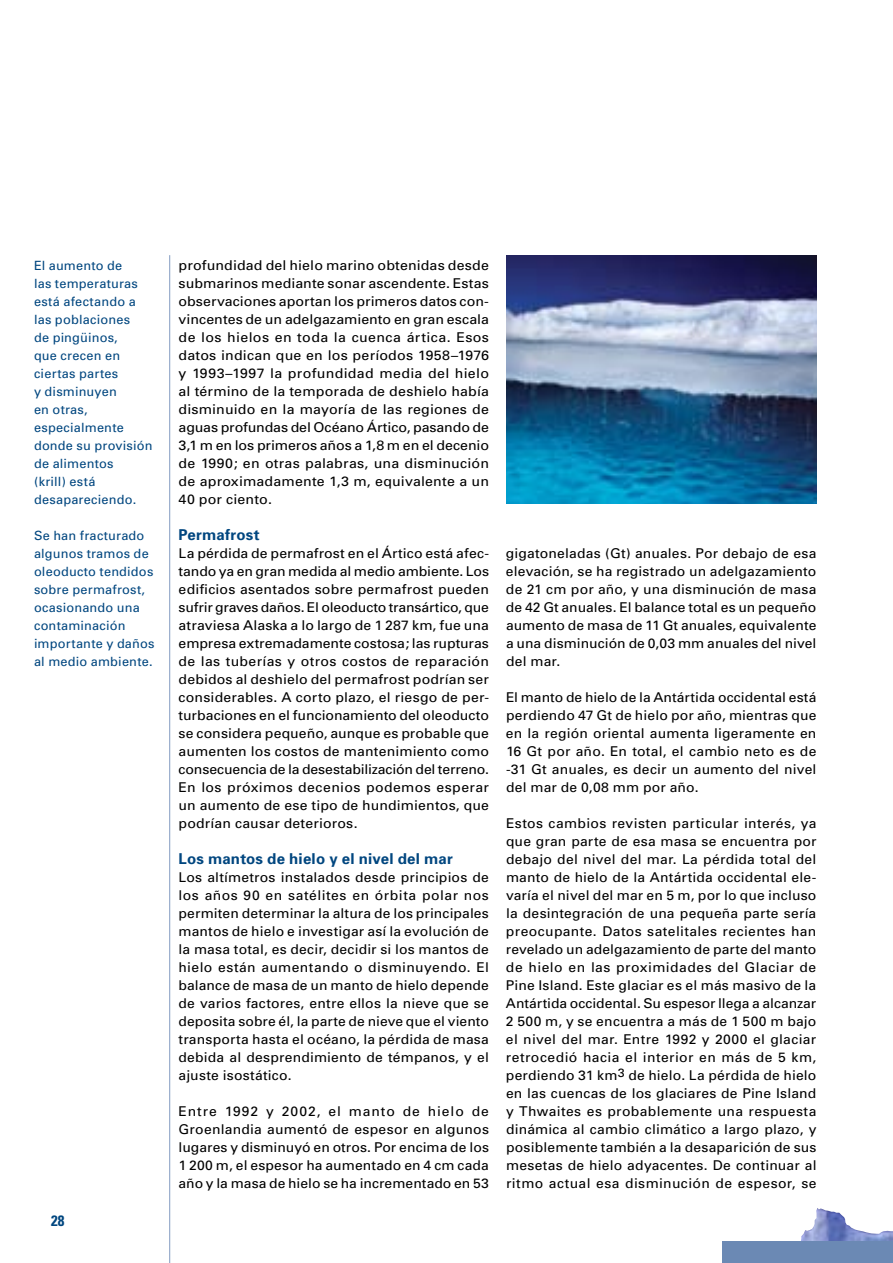
<style>
.page{position:relative;width:893px;height:1263px;background:#fff}
.page>*{position:absolute;margin:0;border:0;box-sizing:border-box;transform-origin:0 0}
.t1{font:700 15px "Univers";letter-spacing:.015em;color:#00467f}
.t2{font:700 condensed 15px "Univers";color:#00467f}
.t3{font:13.5px/18px "Univers";letter-spacing:.01em;color:#000;text-align:justify}
.t4{font:13.5px/18px "Univers";letter-spacing:.01em;color:#000;text-align:justify;scale:1.04 1}
.t5{font:13.5px/18px "Univers";letter-spacing:.01em;color:#000;text-align:justify;scale:1.05 1}
.t6{font:12.75px/18px "Univers";letter-spacing:.015em;color:#00467f}
</style>
<div class="page">
<img style="left:800px;top:1208px;width:92px;height:34px">
<div style="left:723px;top:1242px;width:170px;height:21px;background:#6b89b4"></div>
<hr style="left:169px;top:255px;width:1px;height:1008px;background:#839bc1">
<img style="left:506px;top:255px;width:310px;height:249px">
<p class="t6" style="left:34px;top:257px;width:120px">El aumento de<br>las temperaturas está afectando a las poblaciones<br>de pingüinos,<br>que crecen en ciertas partes<br>y disminuyen<br>en otras, especialmente donde su provisión de alimentos<br>(krill) está desapareciendo.</p>
<p class="t6" style="left:34px;top:527px;width:122px">Se han fracturado algunos tramos de oleoducto tendidos sobre permafrost, ocasionando una contaminación importante y daños al medio ambiente.</p>
<p class="t2" style="left:51px;top:1211px;width:8px">28</p>
<p class="t5" style="left:179px;top:256px;width:297px">profundidad del hielo marino obtenidas desde submarinos mediante sonar ascendente. Estas observaciones aportan los primeros datos con&shy;vincentes de un adelgazamiento en gran escala de los hielos en toda la cuenca ártica. Esos datos indican que en los períodos 1958–1976 y 1993–1997 la profundidad media del hielo al término de la temporada de deshielo había disminuido en la mayoría de las regiones de aguas profundas del Océano Ártico, pasando de 3,1 m en los primeros años a 1,8 m en el decenio de 1990; en otras palabras, una disminución de aproximadamente 1,3 m, equivalente a un 40 por ciento.</p>
<p class="t1" style="left:179px;top:526px;width:82px">Permafrost</p>
<p class="t4" style="left:179px;top:544px;width:300px">La pérdida de permafrost en el Ártico está afec&shy;tando ya en gran medida al medio ambiente. Los edificios asentados sobre permafrost pueden sufrir graves daños. El oleoducto transártico, que atraviesa Alaska a lo largo de 1 287 km, fue una empresa extremadamente costosa; las rupturas de las tuberías y otros costos de reparación debidos al deshielo del permafrost podrían ser considerables. A corto plazo, el riesgo de per&shy;turbaciones en el funcionamiento del oleoducto se considera pequeño, aunque es probable que aumenten los costos de mantenimiento como consecuencia de la desestabilización del terreno.<br>En los próximos decenios podemos esperar un aumento de ese tipo de hundimientos, que podrían causar deterioros.</p>
<p class="t1" style="left:179px;top:850px;width:276px">Los mantos de hielo y el nivel del mar</p>
<p class="t3" style="left:178px;top:868px;width:312px">Los altímetros instalados desde principios de los años 90 en satélites en órbita polar nos permiten determinar la altura de los principales mantos de hielo e investigar así la evolución de la masa total, es decir, decidir si los mantos de hielo están aumentando o disminuyendo. El balance de masa de un manto de hielo depende de varios factores, entre ellos la nieve que se deposita sobre él, la parte de nieve que el viento transporta hasta el océano, la pérdida de masa debida al desprendimiento de témpanos, y el ajuste isostático.</p>
<p class="t3" style="left:179px;top:1102px;width:312px">Entre 1992 y 2002, el manto de hielo de Groenlandia aumentó de espesor en algunos lugares y disminuyó en otros. Por encima de los 1 200 m, el espesor ha aumentado en 4 cm cada año y la masa de hielo se ha incrementado en 53</p>
<p class="t3" style="left:506px;top:544px;width:312px">gigatoneladas (Gt) anuales. Por debajo de esa elevación, se ha registrado un adelgazamiento de 21 cm por año, y una disminución de masa de 42 Gt anuales. El balance total es un pequeño aumento de masa de 11 Gt anuales, equivalente a una disminución de 0,03 mm anuales del nivel del mar.</p>
<p class="t3" style="left:506px;top:688px;width:312px">El manto de hielo de la Antártida occidental está perdiendo 47 Gt de hielo por año, mientras que en la región oriental aumenta ligeramente en 16 Gt por año. En total, el cambio neto es de -31 Gt anuales, es decir un aumento del nivel del mar de 0,08 mm por año.</p>
<p class="t3" style="left:506px;top:814px;width:312px">Estos cambios revisten particular interés, ya que gran parte de esa masa se encuentra por debajo del nivel del mar. La pérdida total del manto de hielo de la Antártida occidental ele&shy;varía el nivel del mar en 5 m, por lo que incluso la desintegración de una pequeña parte sería preocupante. Datos satelitales recientes han revelado un adelgazamiento de parte del manto de hielo en las proximidades del Glaciar de Pine Island. Este glaciar es el más masivo de la Antártida occidental. Su espesor llega a alcanzar 2 500 m, y se encuentra a más de 1 500 m bajo el nivel del mar. Entre 1992 y 2000 el glaciar retrocedió hacia el interior en más de 5 km, perdiendo 31 km<sup>3</sup> de hielo. La pérdida de hielo en las cuencas de los glaciares de Pine Island y Thwaites es probablemente una respuesta dinámica al cambio climático a largo plazo, y posiblemente también a la desaparición de sus mesetas de hielo adyacentes. De continuar al ritmo actual esa disminución de espesor, se</p>
</div>
